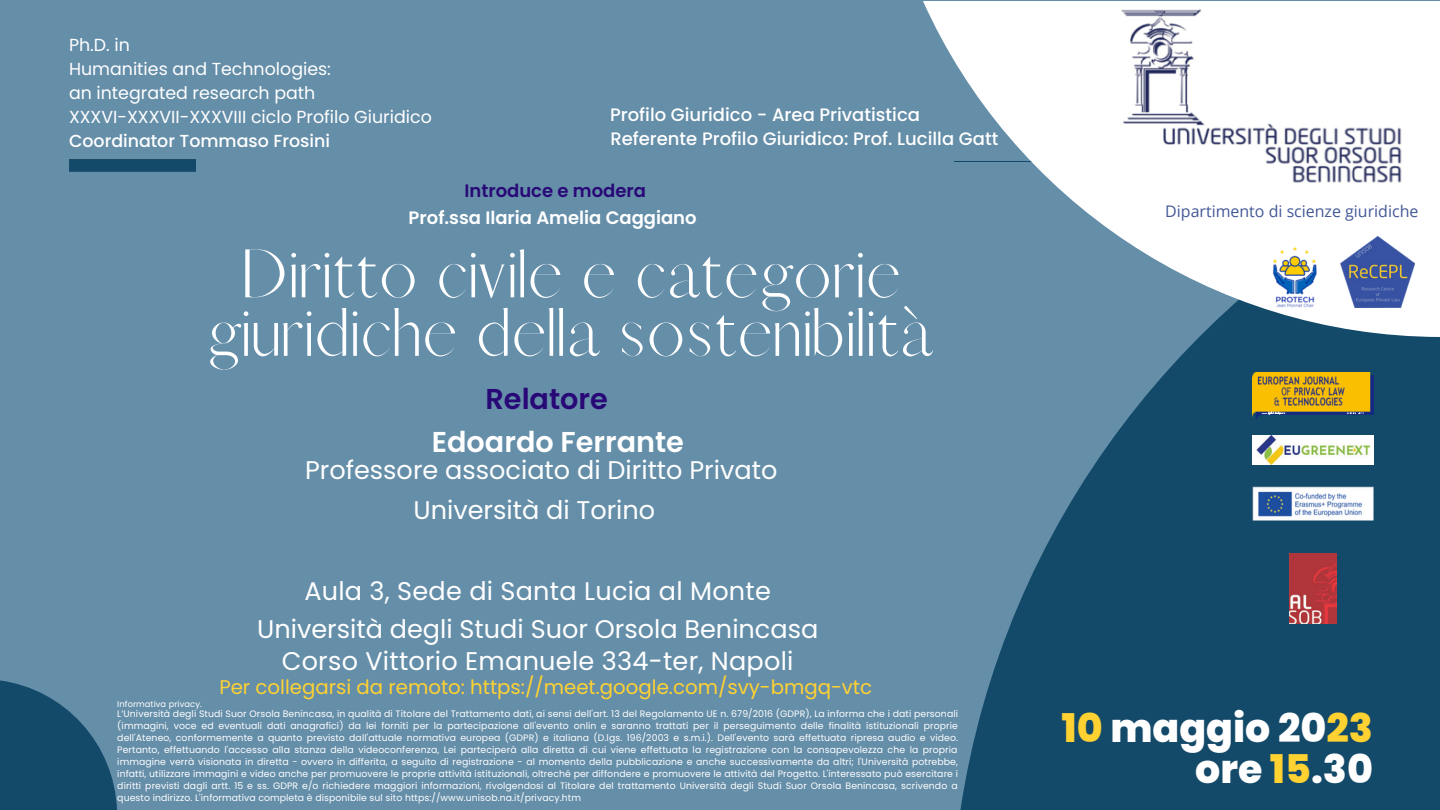
<style>
.page{position:relative;width:1440px;height:810px;background:#658ea9}
.page>*{position:absolute;margin:0;border:0;box-sizing:border-box;transform-origin:0 0}
.t1{font:61.8px/58.5px "Afrah";letter-spacing:.02em;color:#fff;text-align:center}
.t2{font:800 39.5px/41.2px "Poppins";color:#fff;text-align:right}
.t3{font:600 28.7px "Poppins";color:#fff}
.t4{font:600 28.7px "Poppins";color:#280876}
.t5{font:25.6px "Poppins";color:#fff}
.t6{font:19.7px "Poppins";color:#ffd232}
.t7{font:500 18px "Poppins";color:#fff}
.t8{font:600 18px "Poppins";color:#fff}
.t9{font:600 18px "Poppins";color:#280876}
.t10{font:17.4px/24px "Poppins";color:#fff}
.t11{font:16px "Open Sans";color:#435897}
.t12{font:9.3px/12px "Poppins";letter-spacing:.01em;color:#fff;text-align:justify}
.t13{font:8.3px "Poppins";letter-spacing:.01em;color:#fff}
.s1{font-weight:500}
.s2{color:#ffd232}
</style>
<div class="page">
<svg style="left:0;top:680px;width:117px;height:130px;fill:#144a69"></svg>
<svg style="left:960px;top:343px;width:480px;height:467px;fill:#144a69"></svg>
<svg style="left:923px;top:1px;width:517px;height:342px;fill:#fff"></svg>
<img style="left:1340px;top:237px;width:74px;height:70px">
<img style="left:1289px;top:554px;width:48px;height:69px">
<img style="left:1252px;top:486px;width:122px;height:35px">
<img style="left:1252px;top:373px;width:121px;height:47px">
<img style="left:1120px;top:7px;width:294px;height:191px">
<img style="left:1267px;top:244px;width:55px;height:63px">
<img style="left:1252px;top:435px;width:121px;height:29px">
<p class="t10" style="left:69px;top:33px;width:62px">Ph.D. in</p>
<p class="t10" style="left:69px;top:57px;width:263px">Humanities and Technologies:</p>
<p class="t10" style="left:69px;top:81px;width:364px">an integrated research path<br>XXXVI-XXXVII-XXXVIII ciclo Profilo Giuridico<br><span class="s1">Coordinator Tommaso Frosini</span></p>
<p class="t7" style="left:610px;top:102px;width:311px">Profilo Giuridico - Area Privatistica</p>
<p class="t7" style="left:610px;top:126px;width:390px">Referente Profilo Giuridico: Prof. Lucilla Gatt</p>
<p class="t9" style="left:465px;top:178px;width:183px">Introduce e modera</p>
<p class="t8" style="left:409px;top:205px;width:290px">Prof.ssa Ilaria Amelia Caggiano</p>
<p class="t1" style="left:207px;top:246px;width:727px">Diritto civile e categorie giuridiche della sostenibilità</p>
<p class="t4" style="left:486px;top:379px;width:124px">Relatore</p>
<p class="t3" style="left:432px;top:422px;width:254px">Edoardo Ferrante</p>
<p class="t5" style="left:305px;top:452px;width:474px">Professore associato di Diritto Privato</p>
<p class="t5" style="left:413px;top:492px;width:243px">Università di Torino</p>
<p class="t5" style="left:304px;top:573px;width:468px">Aula 3, Sede di Santa Lucia al Monte</p>
<p class="t5" style="left:257px;top:611px;width:563px">Università degli Studi Suor Orsola Benincasa</p>
<p class="t5" style="left:282px;top:643px;width:513px">Corso Vittorio Emanuele 334-ter, Napoli</p>
<p class="t6" style="left:219px;top:673px;width:654px">Per collegarsi da remoto: https://meet.google.com/svy-bmgq-vtc</p>
<p class="t13" style="left:117px;top:698px;width:86px">Informativa privacy.</p>
<p class="t12" style="left:117px;top:707px;width:842px">L’Università degli Studi Suor Orsola Benincasa, in qualità di Titolare del Trattamento dati, ai sensi dell'art. 13 del Regolamento UE n. 679/2016 (GDPR), La informa che i dati personali (immagini, voce ed eventuali dati anagrafici) da lei forniti per la partecipazione all'evento onlin e saranno trattati per il perseguimento delle finalità istituzionali proprie dell'Ateneo, conformemente a quanto previsto dall'attuale normativa europea (GDPR) e italiana (D.lgs. 196/2003 e s.m.i.). Dell'evento sarà effettuata ripresa audio e video.<br>Pertanto, effettuando l'accesso alla stanza della videoconferenza, Lei parteciperà alla diretta di cui viene effettuata la registrazione con la consapevolezza che la propria immagine verrà visionata in diretta - ovvero in differita, a seguito di registrazione - al momento della pubblicazione e anche successivamente da altri; l'Università potrebbe, infatti, utilizzare immagini e video anche per promuovere le proprie attività istituzionali, oltreché per diffondere e promuovere le attività del Progetto. L'interessato può esercitare i diritti previsti dagli artt. 15 e ss. GDPR e/o richiedere maggiori informazioni, rivolgendosi al Titolare del trattamento Università degli Studi Suor Orsola Benincasa, scrivendo a questo indirizzo. L'informativa completa è disponibile sul sito https://www.unisob.na.it/privacy.htm</p>
<p class="t11" style="left:1165px;top:200px;width:255px">Dipartimento di scienze giuridiche</p>
<p class="t2" style="left:1062px;top:707px;width:313px"><span class="s2">10</span> maggio 20<span class="s2">23 </span>ore <span class="s2">15</span>.30</p>
</div>
